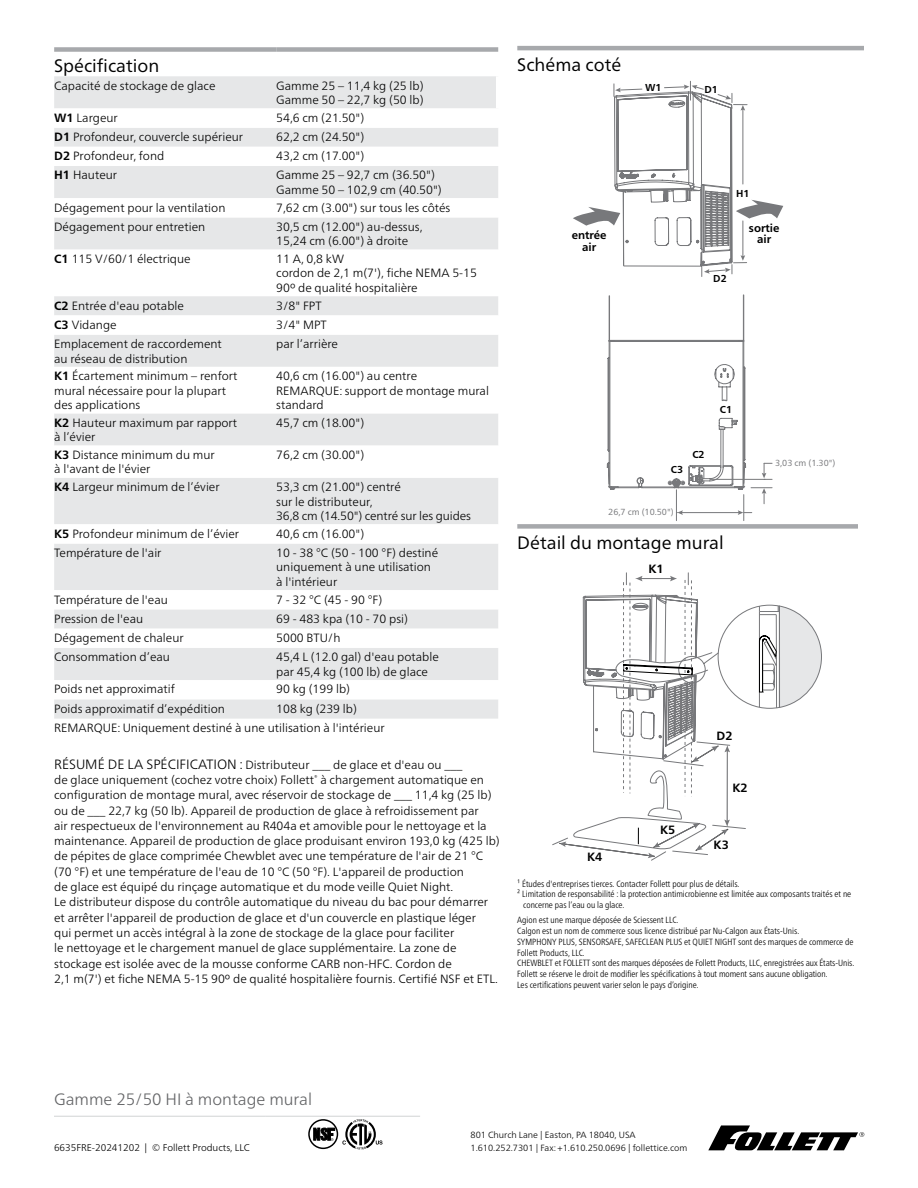
<style>
.page{position:relative;width:918px;height:1188px;background:#fff}
.page>*{position:absolute;margin:0;border:0;box-sizing:border-box;transform-origin:0 0}
.t1{font:18px "Frutiger Neue LT Pro";color:#000}
.t2{font:300 16.5px "Frutiger Neue LT Pro";color:#636466}
.t3{font:300 12px/14.4px "Frutiger Neue LT Pro";color:#000}
.t4{font:700 12px "Frutiger Neue LT Pro";color:#000}
.t5{font:700 11.4px/11.4px "Frutiger Neue LT Pro";color:#000;text-align:center}
.t6{font:700 10.05px "Frutiger Neue LT Pro";color:#000}
.t7{font:300 9.75px "Frutiger Neue LT Pro";color:#000}
.t8{font:300 condensed 9px/10.8px "Frutiger Neue LT Pro";color:#000}
.t9{font:300 9px/12.8px "Frutiger Neue LT Pro";color:#000}
.t10{font:8.85px "Frutiger Neue LT Pro";color:#77787b}
.s1{font-weight:700}
.s2{font-size:13.5px}
</style>
<div class="page">
<svg style="left:708px;top:1125px;width:156px;height:26px"></svg>
<hr style="left:54px;top:1116px;width:211px;height:1px;background:#d1d3d4">
<hr style="left:265px;top:1116px;width:155px;height:1px;background:#d1d3d4">
<div style="left:54px;top:76px;width:444px;height:643px;background:#e6e7e8"></div>
<svg style="left:54px;top:108px;width:444px;height:591px;fill:#e6e7e8"></svg>
<hr style="left:496px;top:76px;width:4px;height:32px;background:#fff">
<div style="left:54px;top:47px;width:222px;height:5px;background:#a7a9ac"></div>
<div style="left:276px;top:47px;width:222px;height:5px;background:#a7a9ac"></div>
<hr style="left:517px;top:46px;width:347px;height:4px;background:#a7a9ac">
<svg style="left:607px;top:294px;width:165px;height:227px"></svg>
<svg style="left:573px;top:81px;width:210px;height:196px"></svg>
<div style="left:517px;top:524px;width:341px;height:5px;background:#a7a9ac"></div>
<svg style="left:552px;top:572px;width:270px;height:289px"></svg>
<svg style="left:309px;top:1120px;width:28px;height:28px"></svg>
<div style="left:308px;top:1119px;width:30px;height:30px;border:2px solid #000;border-radius:50%"></div>
<svg style="left:313px;top:1128px;width:22px;height:13px"></svg>
<svg style="left:342px;top:1119px;width:41px;height:30px"></svg>
<h1 class="t1" style="left:54px;top:55px;width:107px">Spécification</h1>
<p class="t3" style="left:54px;top:78px;width:163px">Capacité de stockage de glace</p>
<p class="t3" style="left:276px;top:78px;width:149px">Gamme 25 – 11,4 kg (25 lb)<br>Gamme 50 – 22,7 kg (50 lb)</p>
<p class="t3" style="left:54px;top:110px;width:65px"><span class="s1">W1</span> Largeur</p>
<p class="t3" style="left:276px;top:110px;width:89px">54,6 cm (21.50")</p>
<p class="t3" style="left:54px;top:130px;width:190px"><span class="s1">D1</span> Profondeur, couvercle supérieur</p>
<p class="t3" style="left:276px;top:130px;width:89px">62,2 cm (24.50")</p>
<p class="t3" style="left:54px;top:149px;width:112px"><span class="s1">D2</span> Profondeur, fond</p>
<p class="t3" style="left:276px;top:149px;width:89px">43,2 cm (17.00")</p>
<p class="t3" style="left:54px;top:168px;width:65px"><span class="s1">H1</span> Hauteur</p>
<p class="t3" style="left:276px;top:168px;width:167px">Gamme 25 – 92,7 cm (36.50")<br>Gamme 50 – 102,9 cm (40.50")</p>
<p class="t3" style="left:54px;top:200px;width:173px">Dégagement pour la ventilation</p>
<p class="t3" style="left:276px;top:200px;width:176px">7,62 cm (3.00") sur tous les côtés</p>
<p class="t3" style="left:54px;top:219px;width:153px">Dégagement pour entretien</p>
<p class="t3" style="left:276px;top:219px;width:148px">30,5 cm (12.00") au-dessus,<br>15,24 cm (6.00") à droite</p>
<p class="t3" style="left:54px;top:252px;width:138px"><span class="s1">C1</span> 115 V/60/1 électrique</p>
<p class="t3" style="left:276px;top:252px;width:202px">11 A, 0,8 kW<br>cordon de 2,1 m(7'), fiche NEMA 5-15<br>90º de qualité hospitalière</p>
<p class="t3" style="left:54px;top:298px;width:131px"><span class="s1">C2</span> Entrée d'eau potable</p>
<p class="t3" style="left:276px;top:298px;width:47px">3/8" FPT</p>
<p class="t3" style="left:54px;top:317px;width:64px"><span class="s1">C3</span> Vidange</p>
<p class="t3" style="left:276px;top:317px;width:52px">3/4" MPT</p>
<p class="t3" style="left:54px;top:337px;width:169px">Emplacement de raccordement au réseau de distribution</p>
<p class="t3" style="left:276px;top:337px;width:63px">par l’arrière</p>
<p class="t3" style="left:54px;top:369px;width:185px"><span class="s1">K1</span> Écartement minimum – renfort mural nécessaire pour la plupart des applications</p>
<p class="t3" style="left:276px;top:369px;width:214px">40,6 cm (16.00") au centre<br>REMARQUE: support de montage mural standard</p>
<p class="t3" style="left:54px;top:415px;width:185px"><span class="s1">K2</span> Hauteur maximum par rapport à l’évier</p>
<p class="t3" style="left:276px;top:415px;width:89px">45,7 cm (18.00")</p>
<p class="t3" style="left:54px;top:447px;width:162px"><span class="s1">K3</span> Distance minimum du mur à l'avant de l'évier</p>
<p class="t3" style="left:276px;top:447px;width:89px">76,2 cm (30.00")</p>
<p class="t3" style="left:54px;top:480px;width:167px"><span class="s1">K4</span> Largeur minimum de l’évier</p>
<p class="t3" style="left:276px;top:480px;width:196px">53,3 cm (21.00") centré<br>sur le distributeur,<br>36,8 cm (14.50") centré sur les guides</p>
<p class="t3" style="left:54px;top:526px;width:186px"><span class="s1">K5</span> Profondeur minimum de l’évier</p>
<p class="t3" style="left:276px;top:526px;width:89px">40,6 cm (16.00")</p>
<p class="t3" style="left:54px;top:545px;width:109px">Température de l'air</p>
<p class="t3" style="left:276px;top:545px;width:163px">10 - 38 °C (50 - 100 °F) destiné uniquement à une utilisation à l'intérieur</p>
<p class="t3" style="left:54px;top:592px;width:115px">Température de l'eau</p>
<p class="t3" style="left:276px;top:592px;width:108px">7 - 32 °C (45 - 90 °F)</p>
<p class="t3" style="left:54px;top:611px;width:91px">Pression de l'eau</p>
<p class="t3" style="left:276px;top:611px;width:133px">69 - 483 kpa (10 - 70 psi)</p>
<p class="t3" style="left:54px;top:631px;width:131px">Dégagement de chaleur</p>
<p class="t3" style="left:276px;top:631px;width:66px">5000 BTU/h</p>
<p class="t3" style="left:54px;top:650px;width:117px">Consommation d’eau</p>
<p class="t3" style="left:276px;top:650px;width:164px">45,4 L (12.0 gal) d'eau potable par 45,4 kg (100 lb) de glace</p>
<p class="t3" style="left:54px;top:682px;width:122px">Poids net approximatif</p>
<p class="t3" style="left:276px;top:682px;width:75px">90 kg (199 lb)</p>
<p class="t3" style="left:54px;top:701px;width:172px">Poids approximatif d’expédition</p>
<p class="t3" style="left:54px;top:699px;width:332px;line-height:19.2px;text-indent:222px">108 kg (239 lb)<br>REMARQUE: Uniquement destiné à une utilisation à l'intérieur</p>
<p class="t3" style="left:54px;top:757px;width:447px;line-height:15.3px"><span class="s2">RÉSUMÉ DE LA SPÉCIFICATION :</span> Distributeur ___ de glace et d'eau ou ___<br>de glace uniquement (cochez votre choix) Follett<sup>®</sup> à chargement automatique en configuration de montage mural, avec réservoir de stockage de ___ 11,4 kg (25 lb) ou de ___ 22,7 kg (50 lb). Appareil de production de glace à refroidissement par<br>air respectueux de l'environnement au R404a et amovible pour le nettoyage et la maintenance. Appareil de production de glace produisant environ 193,0 kg (425 lb) de pépites de glace comprimée Chewblet avec une température de l'air de 21 °C (70 °F) et une température de l'eau de 10 °C (50 °F). L'appareil de production<br>de glace est équipé du rinçage automatique et du mode veille Quiet Night.<br>Le distributeur dispose du contrôle automatique du niveau du bac pour démarrer et arrêter l'appareil de production de glace et d'un couvercle en plastique léger<br>qui permet un accès intégral à la zone de stockage de la glace pour faciliter<br>le nettoyage et le chargement manuel de glace supplémentaire. La zone de stockage est isolée avec de la mousse conforme CARB non-HFC. Cordon de<br>2,1 m(7') et fiche NEMA 5-15 90º de qualité hospitalière fournis. Certifié NSF et ETL.</p>
<h1 class="t1" style="left:517px;top:53px;width:105px">Schéma coté</h1>
<p class="t6" style="left:645px;top:81px;width:18px">W1</p>
<p class="t6" style="left:704px;top:84px;width:15px">D1</p>
<p class="t5" style="left:572px;top:229px;width:36px">entrée air</p>
<p class="t6" style="left:736px;top:187px;width:15px">H1</p>
<p class="t5" style="left:749px;top:222px;width:32px">sortie air</p>
<p class="t6" style="left:713px;top:273px;width:15px">D2</p>
<p class="t6" style="left:671px;top:463px;width:14px">C3</p>
<p class="t6" style="left:692px;top:448px;width:14px">C2</p>
<p class="t6" style="left:720px;top:403px;width:14px">C1</p>
<p class="t10" style="left:775px;top:458px;width:62px">3,03 cm (1.30")</p>
<p class="t10" style="left:608px;top:507px;width:67px">26,7 cm (10.50")</p>
<h1 class="t1" style="left:517px;top:532px;width:208px">Détail du montage mural</h1>
<p class="t4" style="left:648px;top:562px;width:17px">K1</p>
<p class="t4" style="left:587px;top:850px;width:17px">K4</p>
<p class="t4" style="left:660px;top:823px;width:17px">K5</p>
<p class="t4" style="left:717px;top:729px;width:17px">D2</p>
<p class="t4" style="left:732px;top:780px;width:17px">K2</p>
<p class="t4" style="left:714px;top:838px;width:17px">K3</p>
<p class="t8" style="left:517px;top:878px;width:224px">¹ Études d'entreprises tierces. Contacter Follett pour plus de détails.</p>
<p class="t8" style="left:517px;top:889px;width:336px">² Limitation de responsabilité : la protection antimicrobienne est limitée aux composants traités et ne</p>
<p class="t8" style="left:523px;top:900px;width:103px">concerne pas l’eau ou la glace.</p>
<p class="t8" style="left:517px;top:915px;width:339px">Agion est une marque déposée de Sciessent LLC.<br>Calgon est un nom de commerce sous licence distribué par Nu-Calgon aux États-Unis.<br>SYMPHONY PLUS, SENSORSAFE, SAFECLEAN PLUS et QUIET NIGHT sont des marques de commerce de Follett Products, LLC.<br>CHEWBLET et FOLLETT sont des marques déposées de Follett Products, LLC, enregistrées aux États-Unis.<br>Follett se réserve le droit de modifier les spécifications à tout moment sans aucune obligation.<br>Les certifications peuvent varier selon le pays d’origine.</p>
<h2 class="t2" style="left:54px;top:1089px;width:260px">Gamme 25/50 HI à montage mural</h2>
<p class="t7" style="left:54px;top:1141px;width:197px">6635FRE-20241202 | © Follett Products, LLC</p>
<p class="t9" style="left:471px;top:1128px;width:218px">801 Church Lane | Easton, PA 18040, USA<br>1.610.252.7301 | Fax: +1.610.250.0696 | follettice.com</p>
</div>
